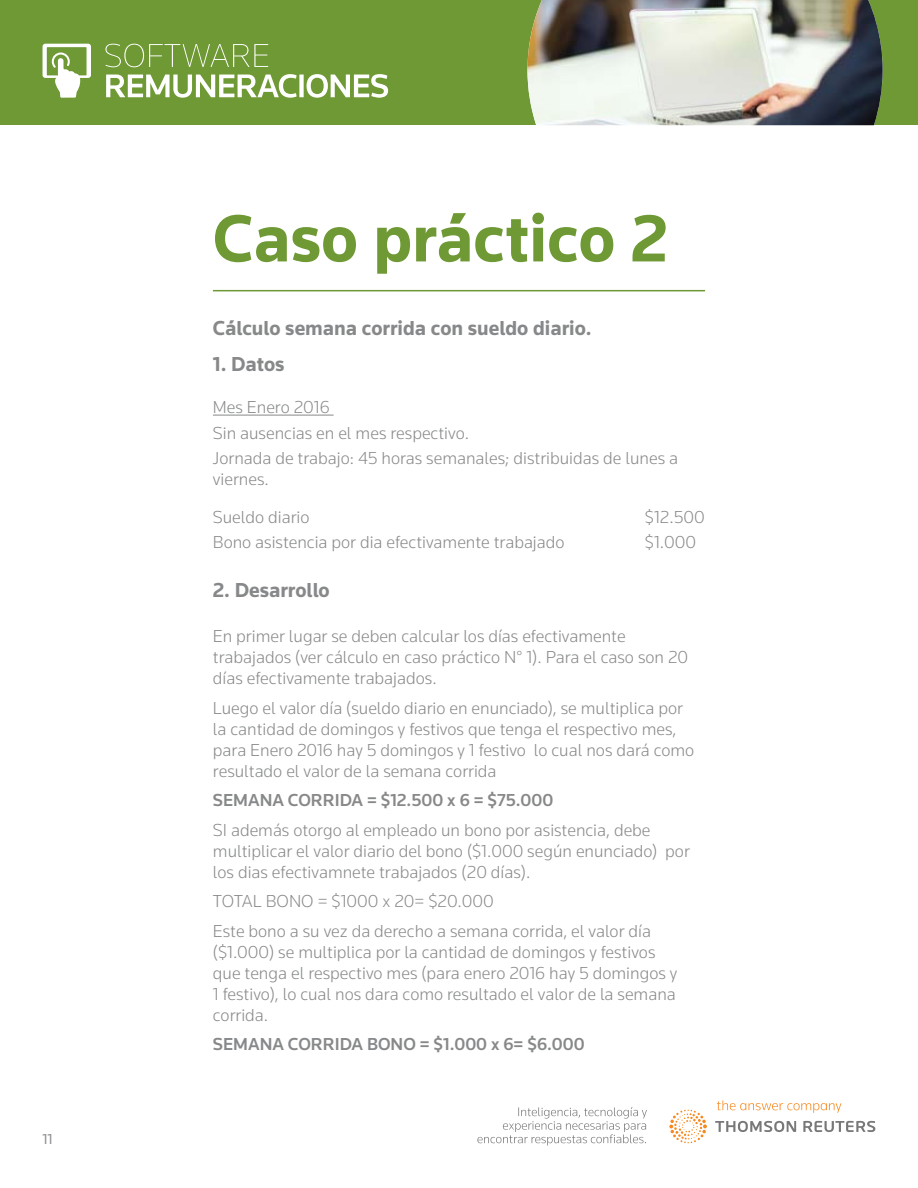
<style>
.page{position:relative;width:918px;height:1188px;background:#fff}
.page>*{position:absolute;margin:0;border:0;box-sizing:border-box;transform-origin:0 0}
.t1{font:700 69px "Knowledge";color:#6e9934}
.t2{font:700 21px "Knowledge";color:#86888a}
.t3{font:300 18px/21px "Knowledge";color:#86888a}
.t4{font:500 18px "Knowledge";color:#86888a}
.t5{font:15px "Knowledge";color:#919195}
</style>
<div class="page">
<div style="left:0;top:0;width:918px;height:125px;background:#6e9934"></div>
<img style="left:527px;top:0;width:356px;height:125px">
<svg style="left:669px;top:1110px;width:38px;height:33px"></svg>
<svg style="left:715px;top:1121px;width:160px;height:11px"></svg>
<svg style="left:717px;top:1100px;width:124px;height:13px"></svg>
<svg style="left:477px;top:1107px;width:170px;height:38px"></svg>
<svg style="left:106px;top:74px;width:282px;height:24px"></svg>
<svg style="left:105px;top:44px;width:163px;height:23px"></svg>
<svg style="left:43px;top:44px;width:48px;height:54px"></svg>
<hr style="left:213px;top:415px;width:121px;height:1px;background:#86888a">
<hr style="left:213px;top:290px;width:492px;height:1px;background:#6e9934">
<p class="t5" style="left:43px;top:1130px;width:12px">11</p>
<h1 class="t1" style="left:213px;top:196px;width:456px">Caso práctico 2</h1>
<p class="t2" style="left:213px;top:315px;width:380px">Cálculo semana corrida con sueldo diario.</p>
<p class="t2" style="left:213px;top:351px;width:73px">1. Datos</p>
<p class="t3" style="left:213px;top:394px;width:467px;line-height:25.2px">Mes Enero 2016<br>Sin ausencias en el mes respectivo.<br>Jornada de trabajo: 45 horas semanales; distribuidas de lunes a</p>
<p class="t3" style="left:213px;top:460px;width:98px;line-height:38px">viernes.<br>Sueldo diario</p>
<p class="t3" style="left:645px;top:506px;width:61px">$12.500</p>
<p class="t3" style="left:213px;top:531px;width:353px">Bono asistencia por dia efectivamente trabajado</p>
<p class="t3" style="left:645px;top:531px;width:53px">$1.000</p>
<p class="t2" style="left:213px;top:577px;width:118px">2. Desarrollo</p>
<p class="t3" style="left:213px;top:626px;width:477px">En primer lugar se deben calcular los días efectivamente trabajados (ver cálculo en caso práctico N° 1). Para el caso son 20 días efectivamente trabajados.</p>
<p class="t3" style="left:213px;top:697px;width:483px">Luego el valor día (sueldo diario en enunciado), se multiplica por la cantidad de domingos y festivos que tenga el respectivo mes, para Enero 2016 hay 5 domingos y 1 festivo lo cual nos dará como resultado el valor de la semana corrida</p>
<p class="t4" style="left:213px;top:789px;width:342px">SEMANA CORRIDA = $12.500 x 6 = $75.000</p>
<p class="t3" style="left:213px;top:819px;width:478px">SI además otorgo al empleado un bono por asistencia, debe multiplicar el valor diario del bono ($1.000 según enunciado) por los dias efectivamnete trabajados (20 días).</p>
<p class="t3" style="left:213px;top:886px;width:440px;line-height:29.5px">TOTAL BONO = $1000 x 20= $20.000<br>Este bono a su vez da derecho a semana corrida, el valor día</p>
<p class="t3" style="left:213px;top:941px;width:466px">($1.000) se multiplica por la cantidad de domingos y festivos que tenga el respectivo mes (para enero 2016 hay 5 domingos y 1 festivo), lo cual nos dara como resultado el valor de la semana corrida.</p>
<p class="t4" style="left:213px;top:1033px;width:373px">SEMANA CORRIDA BONO = $1.000 x 6= $6.000</p>
</div>
